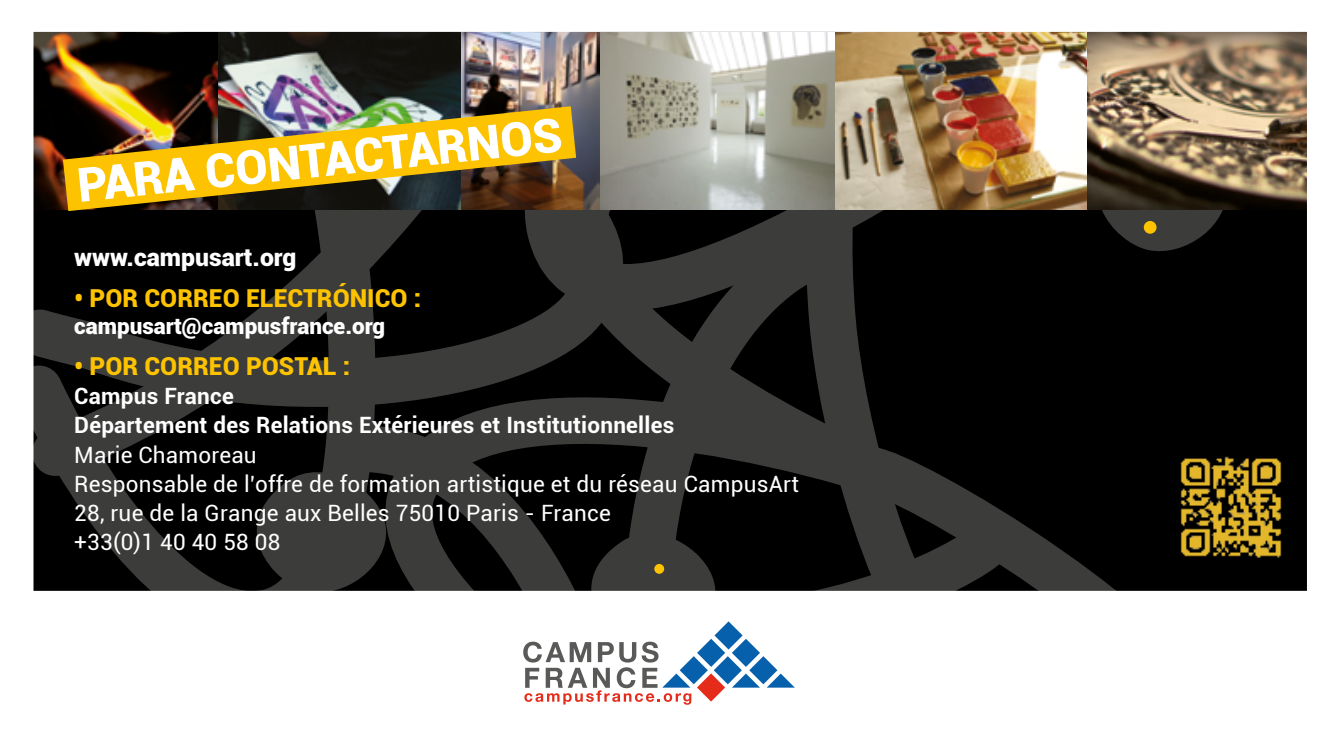
<style>
.page{position:relative;width:1340px;height:740px;background:#fff}
.page>*{position:absolute;margin:0;border:0;box-sizing:border-box;transform-origin:0 0}
.t1{font:900 47.25px "Roboto";color:#fff}
.t2{font:900 24.75px "Roboto";color:#fdc300}
.t3{font:900 24.75px "Roboto";color:#fff}
.t4{font:22.5px/29.2px "Roboto";letter-spacing:.01em;color:#fff}
.t5{font:700 22.5px/29.2px "Roboto";letter-spacing:.01em;color:#fff}
.t6{font:900 22.5px "Roboto";color:#fff}
</style>
<div class="page">
<img style="left:33px;top:31px;width:1274px;height:560px">
<svg style="left:523px;top:517px;width:341px;height:188px"></svg>
<h1 class="t1" style="left:74px;top:152px;width:488px;rotate:-6deg">PARA CONTACTARNOS</h1>
<p class="t3" style="left:74px;top:240px;width:224px">www.campusart.org</p>
<p class="t2" style="left:74px;top:281px;width:348px">• POR CORREO ELECTRÓNICO :</p>
<p class="t6" style="left:74px;top:310px;width:312px">campusart@campusfrance.org</p>
<p class="t2" style="left:74px;top:348px;width:277px">• POR CORREO POSTAL :</p>
<p class="t5" style="left:74px;top:381px;width:601px">Campus France<br>Département des Relations Extérieures et Institutionnelles</p>
<p class="t4" style="left:74px;top:439px;width:726px">Marie Chamoreau<br>Responsable de l’offre de formation artistique et du réseau CampusArt 28, rue de la Grange aux Belles 75010 Paris - France<br>+33(0)1 40 40 58 08</p>
</div>
